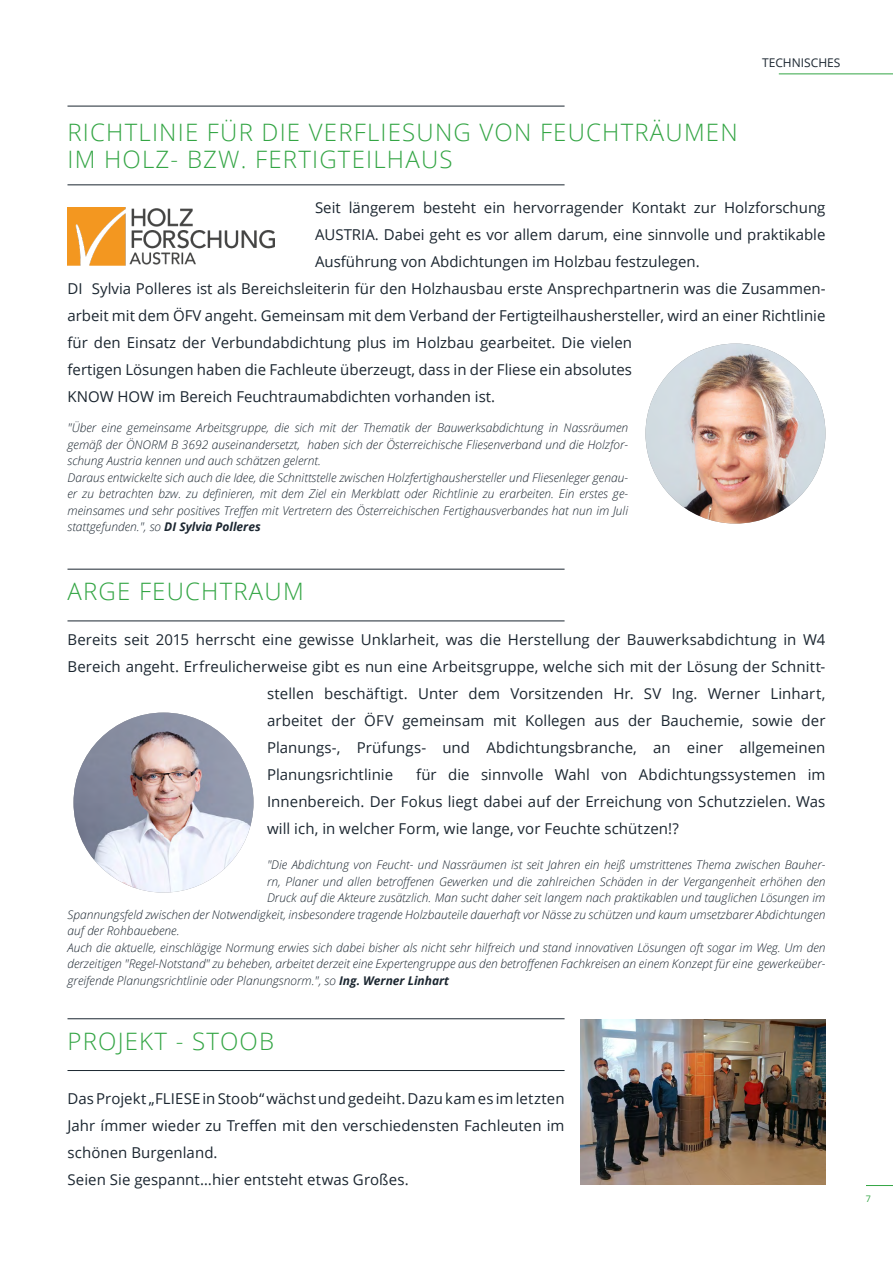
<style>
.page{position:relative;width:893px;height:1263px;background:#fff}
.page>*{position:absolute;margin:0;border:0;box-sizing:border-box;transform-origin:0 0}
.t1{font:300 24px/27px "Open Sans";letter-spacing:.05em;color:#33a544}
.t2{font:15px/27px "Open Sans";color:#1b2630;text-align:justify}
.t3{font:italic 300 12px/16.5px "Open Sans";color:#1b2630}
.t4{font:12px "Open Sans";color:#1b2630}
.t5{font:9px "Open Sans";color:#33a544}
.s1{font-weight:700}
</style>
<div class="page">
<hr style="left:779px;top:74px;width:114px;height:1px;background:#33a544">
<svg style="left:866px;top:1185px;width:27px;height:1px"></svg>
<hr style="left:68px;top:569px;width:497px;height:1px;background:#1b2630">
<hr style="left:68px;top:620px;width:497px;height:1px;background:#1b2630">
<img style="left:74px;top:712px;width:180px;height:180px;border-radius:90px">
<hr style="left:68px;top:106px;width:497px;height:1px;background:#1b2630">
<hr style="left:68px;top:184px;width:497px;height:1px;background:#1b2630">
<img style="left:645px;top:344px;width:180px;height:180px;border-radius:90px">
<img style="left:68px;top:207px;width:206px;height:59px">
<hr style="left:68px;top:1018px;width:497px;height:1px;background:#1b2630">
<hr style="left:68px;top:1070px;width:497px;height:1px;background:#1b2630">
<img style="left:580px;top:1020px;width:245px;height:164px">
<p class="t4" style="left:762px;top:55px;width:80px">TECHNISCHES</p>
<h1 class="t1" style="left:68px;top:118px;width:672px">RICHTLINIE FÜR DIE VERFLIESUNG VON FEUCHTRÄUMEN<br>IM HOLZ- BZW. FERTIGTEILHAUS</h1>
<p class="t2" style="left:315px;top:194px;width:512px">Seit längerem besteht ein hervorragender Kontakt zur Holzforschung</p>
<p class="t2" style="left:315px;top:221px;width:512px">AUSTRIA. Dabei geht es vor allem darum, eine sinnvolle und praktikable</p>
<p class="t2" style="left:315px;top:248px;width:386px">Ausführung von Abdichtungen im Holzbau festzulegen.</p>
<p class="t2" style="left:68px;top:275px;width:759px">DI Sylvia Polleres ist als Bereichsleiterin für den Holzhausbau erste Ansprechpartnerin was die Zusammen-</p>
<p class="t2" style="left:68px;top:302px;width:759px">arbeit mit dem ÖFV angeht. Gemeinsam mit dem Verband der Fertigteilhaushersteller, wird an einer Richtlinie</p>
<p class="t2" style="left:68px;top:329px;width:566px">für den Einsatz der Verbundabdichtung plus im Holzbau gearbeitet. Die vielen</p>
<p class="t2" style="left:68px;top:356px;width:566px">fertigen Lösungen haben die Fachleute überzeugt, dass in der Fliese ein absolutes</p>
<p class="t2" style="left:68px;top:383px;width:429px">KNOW HOW im Bereich Feuchtraumabdichten vorhanden ist.</p>
<p class="t3" style="left:68px;top:419px;width:562px">"Über eine gemeinsame Arbeitsgruppe, die sich mit der Thematik der Bauwerksabdichtung in Nassräumen gemäß der ÖNORM B 3692 auseinandersetzt, haben sich der Österreichische Fliesenverband und die Holzfor&shy;schung Austria kennen und auch schätzen gelernt.<br>Daraus entwickelte sich auch die Idee, die Schnittstelle zwischen Holzfertighaushersteller und Fliesenleger genau&shy;er zu betrachten bzw. zu definieren, mit dem Ziel ein Merkblatt oder Richtlinie zu erarbeiten. Ein erstes ge&shy;meinsames und sehr positives Treffen mit Vertretern des Österreichischen Fertighausverbandes hat nun im Juli stattgefunden.", so <span class="s1">DI Sylvia Polleres</span></p>
<h1 class="t1" style="left:68px;top:577px;width:238px">ARGE FEUCHTRAUM</h1>
<p class="t2" style="left:68px;top:626px;width:759px">Bereits seit 2015 herrscht eine gewisse Unklarheit, was die Herstellung der Bauwerksabdichtung in W4</p>
<p class="t2" style="left:68px;top:653px;width:759px">Bereich angeht. Erfreulicherweise gibt es nun eine Arbeitsgruppe, welche sich mit der Lösung der Schnitt-</p>
<p class="t2" style="left:267px;top:680px;width:560px">stellen beschäftigt. Unter dem Vorsitzenden Hr. SV Ing. Werner Linhart,</p>
<p class="t2" style="left:267px;top:707px;width:560px">arbeitet der ÖFV gemeinsam mit Kollegen aus der Bauchemie, sowie der</p>
<p class="t2" style="left:267px;top:734px;width:560px">Planungs-, Prüfungs- und Abdichtungsbranche, an einer allgemeinen</p>
<p class="t2" style="left:267px;top:761px;width:128px">Planungsrichtlinie</p>
<p class="t2" style="left:267px;top:761px;width:560px;text-indent:149px">für die sinnvolle Wahl von Abdichtungssystemen im Innenbereich. Der Fokus liegt dabei auf der Erreichung von Schutzzielen. Was will ich, in welcher Form, wie lange, vor Feuchte schützen!?</p>
<p class="t3" style="left:267px;top:856px;width:560px">"Die Abdichtung von Feucht- und Nassräumen ist seit Jahren ein heiß umstrittenes Thema zwischen Bauher-</p>
<p class="t3" style="left:267px;top:873px;width:560px">rn, Planer und allen betroffenen Gewerken und die zahlreichen Schäden in der Vergangenheit erhöhen den</p>
<p class="t3" style="left:267px;top:889px;width:560px">Druck auf die Akteure zusätzlich. Man sucht daher seit langem nach praktikablen und tauglichen Lösungen im</p>
<p class="t3" style="left:68px;top:906px;width:759px">Spannungsfeld zwischen der Notwendigkeit, insbesondere tragende Holzbauteile dauerhaft vor Nässe zu schützen und kaum umsetzbarer Abdichtungen</p>
<p class="t3" style="left:68px;top:922px;width:114px">auf der Rohbauebene.</p>
<p class="t3" style="left:68px;top:939px;width:759px">Auch die aktuelle, einschlägige Normung erwies sich dabei bisher als nicht sehr hilfreich und stand innovativen Lösungen oft sogar im Weg. Um den</p>
<p class="t3" style="left:68px;top:955px;width:759px">derzeitigen "Regel-Notstand" zu beheben, arbeitet derzeit eine Expertengruppe aus den betroffenen Fachkreisen an einem Konzept für eine gewerkeüber-</p>
<p class="t3" style="left:68px;top:972px;width:383px">greifende Planungsrichtlinie oder Planungsnorm.", so <span class="s1">Ing. Werner Linhart</span></p>
<h1 class="t1" style="left:68px;top:1027px;width:208px">PROJEKT - STOOB</h1>
<p class="t2" style="left:68px;top:1085px;width:499px;text-align:left">Das Projekt „FLIESE in Stoob“ wächst und gedeiht. Dazu kam es im letzten Jahr ímmer wieder zu Treffen mit den verschiedensten Fachleuten im schönen Burgenland.<br>Seien Sie gespannt…hier entsteht etwas Großes.</p>
<p class="t5" style="left:866px;top:1192px;width:7px">7</p>
</div>
